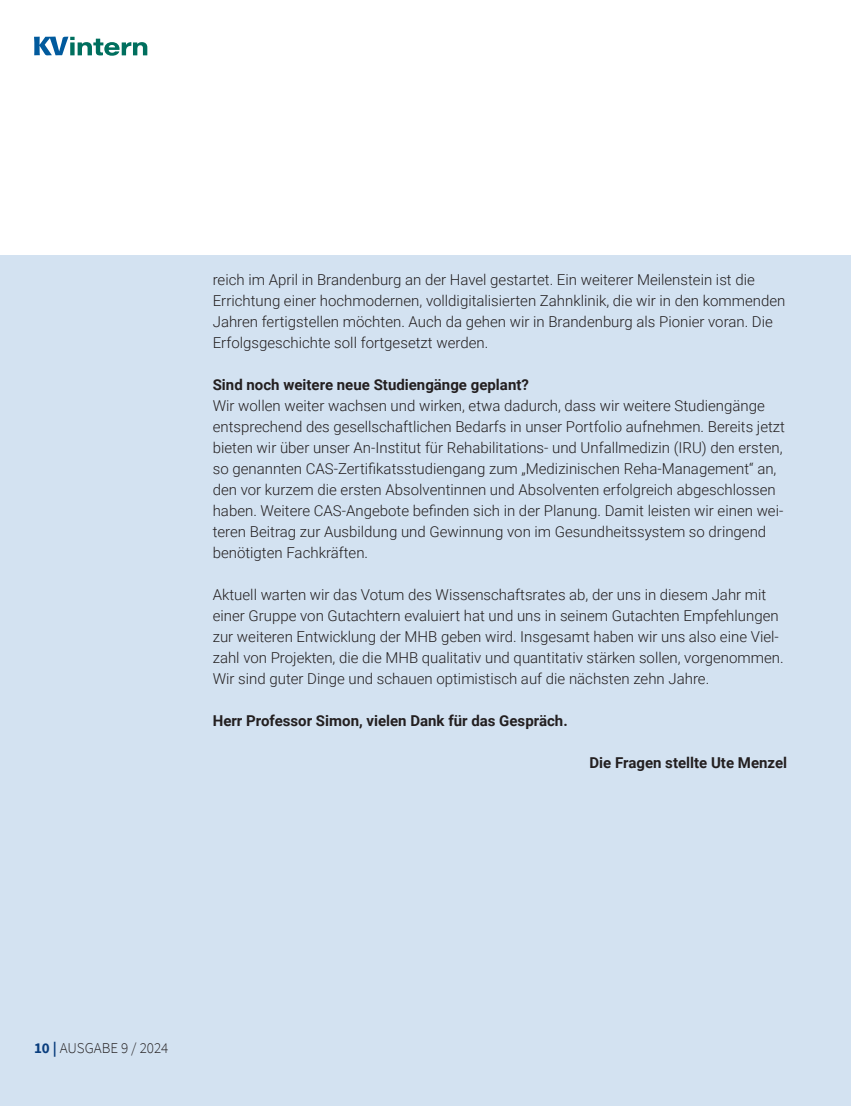
<style>
.page{position:relative;width:851px;height:1106px;background:#fff}
.page>*{position:absolute;margin:0;border:0;box-sizing:border-box;transform-origin:0 0}
.kvintern-Fließtext{font:300 15px/21px "Roboto";color:#231f20}
.kvintern-Interview-Frage{font:700 15px "Roboto";color:#231f20}
.t1{font:300 15px "Source Sans Pro";color:#231f20}
.s1{font-weight:700;color:#0a3e7e}
</style>
<div class="page">
<svg style="left:34px;top:37px;width:113px;height:19px"></svg>
<div style="left:0;top:255px;width:850px;height:851px;background:#d3e2f1"></div>
<p class="kvintern-Fließtext" style="left:213px;top:269px;width:574px">reich im April in Brandenburg an der Havel gestartet. Ein weiterer Meilenstein ist die Errichtung einer hochmodernen, volldigitalisierten Zahnklinik, die wir in den kommenden Jahren fertigstellen möchten. Auch da gehen wir in Brandenburg als Pionier voran. Die Erfolgsgeschichte soll fortgesetzt werden.</p>
<p class="kvintern-Interview-Frage" style="left:213px;top:374px;width:317px">Sind noch weitere neue Studiengänge geplant?</p>
<p class="kvintern-Fließtext" style="left:213px;top:395px;width:573px">Wir wollen weiter wachsen und wirken, etwa dadurch, dass wir weitere Studiengänge entsprechend des gesellschaftlichen Bedarfs in unser Portfolio aufnehmen. Bereits jetzt bieten wir über unser An-Institut für Rehabilitations- und Unfallmedizin (IRU) den ersten, so genannten CAS-Zertifikatsstudiengang zum „Medizinischen Reha-Management“ an, den vor kurzem die ersten Absolventinnen und Absolventen erfolgreich abgeschlossen haben. Weitere CAS-Angebote befinden sich in der Planung. Damit leisten wir einen wei&shy;teren Beitrag zur Ausbildung und Gewinnung von im Gesundheitssystem so dringend benötigten Fachkräften.</p>
<p class="kvintern-Fließtext" style="left:213px;top:584px;width:572px">Aktuell warten wir das Votum des Wissenschaftsrates ab, der uns in diesem Jahr mit einer Gruppe von Gutachtern evaluiert hat und uns in seinem Gutachten Empfehlungen zur weiteren Entwicklung der MHB geben wird. Insgesamt haben wir uns also eine Viel&shy;zahl von Projekten, die die MHB qualitativ und quantitativ stärken sollen, vorgenommen.<br>Wir sind guter Dinge und schauen optimistisch auf die nächsten zehn Jahre.</p>
<p class="kvintern-Interview-Frage" style="left:213px;top:710px;width:356px">Herr Professor Simon, vielen Dank für das Gespräch.</p>
<p class="kvintern-Interview-Frage" style="left:589px;top:752px;width:199px">Die Fragen stellte Ute Menzel</p>
<p class="t1" style="left:34px;top:1039px;width:136px"><span class="s1">10 |</span> AUSGABE 9 / 2024</p>
</div>
